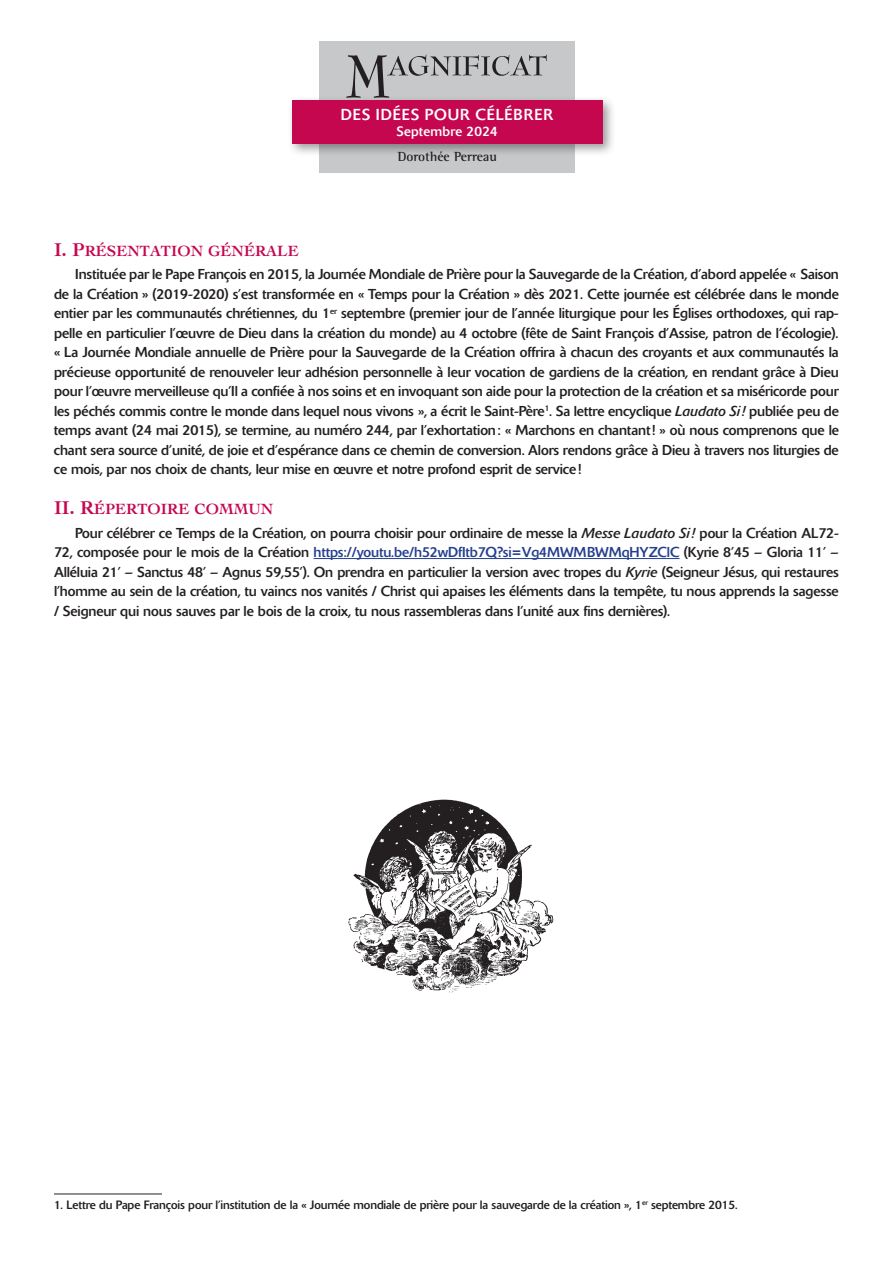
<style>
.page{position:relative;width:893px;height:1263px;background:#fff}
.page>*{position:absolute;margin:0;border:0;box-sizing:border-box;transform-origin:0 0}
.t1{font:15.75px "Delta Pro";letter-spacing:.05em;color:#fff}
.t2{font:15.6px "Cochin LT Std Bold SC800";color:#c50750}
.t3{font:14.25px/19.5px "Delta Pro";letter-spacing:-.01em;color:#231f20;text-align:justify}
.t4{font:700 13.5px "Rotis Semi Serif Std";color:#231f20}
.t5{font:13.5px "Delta Pro";letter-spacing:.02em;color:#fff}
.t6{font:12px "Delta Pro";letter-spacing:-.01em;color:#231f20}
.s1{font-size:19.5px}
.s2{font-style:italic}
.s3{color:#253f8e}
</style>
<div class="page">
<div style="left:320px;top:41px;width:255px;height:132px;background:#c7c8ca"></div>
<div style="left:287px;top:96px;width:329px;height:61px;background:#231f20;opacity:.45"></div>
<div style="left:292px;top:100px;width:310px;height:44px;background:#c50750"></div>
<svg style="left:346px;top:55px;width:201px;height:43px"></svg>
<hr style="left:314px;top:558px;width:366px;height:1px;background:#253f8e">
<hr style="left:54px;top:1193px;width:108px;height:1px;background:#231f20">
<img style="left:348px;top:799px;width:206px;height:194px">
<p class="t1" style="left:341px;top:104px;width:214px">DES IDÉES POUR CÉLÉBRER</p>
<p class="t5" style="left:396px;top:122px;width:103px">Septembre 2024</p>
<p class="t4" style="left:398px;top:148px;width:101px">Dorothée Perreau</p>
<p class="t2" style="left:54px;top:241px;width:246px"><span class="s1">I. P</span>RÉSENTATION GÉNÉRALE</p>
<p class="t3" style="left:54px;top:265px;width:786px;text-indent:21px">Instituée par le Pape François en 2015, la Journée Mondiale de Prière pour la Sauvegarde de la Création, d’abord appelée « Saison de la Création » (2019-2020) s’est transformée en « Temps pour la Création » dès 2021. Cette journée est célébrée dans le monde entier par les communautés chrétiennes, du 1<sup>er</sup> septembre (premier jour de l’année liturgique pour les Églises orthodoxes, qui rap&shy;pelle en particulier l’œuvre de Dieu dans la création du monde) au 4 octobre (fête de Saint François d’Assise, patron de l’écologie). « La Journée Mondiale annuelle de Prière pour la Sauvegarde de la Création offrira à chacun des croyants et aux communautés la précieuse opportunité de renouveler leur adhésion personnelle à leur vocation de gardiens de la création, en rendant grâce à Dieu pour l’œuvre merveilleuse qu’Il a confiée à nos soins et en invoquant son aide pour la protection de la création et sa miséricorde pour les péchés commis contre le monde dans lequel nous vivons », a écrit le Saint-Père<sup>1</sup>. Sa lettre encyclique <span class="s2">Laudato Si!</span> publiée peu de temps avant (24 mai 2015), se termine, au numéro 244, par l’exhortation: « Marchons en chantant! » où nous comprenons que le chant sera source d’unité, de joie et d’espérance dans ce chemin de conversion. Alors rendons grâce à Dieu à travers nos liturgies de ce mois, par nos choix de chants, leur mise en œuvre et notre profond esprit de service !</p>
<p class="t2" style="left:54px;top:500px;width:221px"><span class="s1">II. R</span>ÉPERTOIRE COMMUN</p>
<p class="t3" style="left:54px;top:523px;width:786px;text-indent:21px">Pour célébrer ce Temps de la Création, on pourra choisir pour ordinaire de messe la <span class="s2">Messe Laudato Si!</span> pour la Création AL72- 72, composée pour le mois de la Création <span class="s3">https://youtu.be/h52wDfItb7Q?si=Vg4MWMBWMqHYZClC</span> (Kyrie 8’45 – Gloria 11’ – Alléluia 21’ – Sanctus 48’ – Agnus 59,55’). On prendra en particulier la version avec tropes du <span class="s2">Kyrie</span> (Seigneur Jésus, qui restaures l’homme au sein de la création, tu vaincs nos vanités / Christ qui apaises les éléments dans la tempête, tu nous apprends la sagesse / Seigneur qui nous sauves par le bois de la croix, tu nous rassembleras dans l’unité aux fins dernières).</p>
<p class="t6" style="left:54px;top:1197px;width:685px">1. Lettre du Pape François pour l’institution de la « Journée mondiale de prière pour la sauvegarde de la création », 1<sup>er</sup> septembre 2015.</p>
</div>
